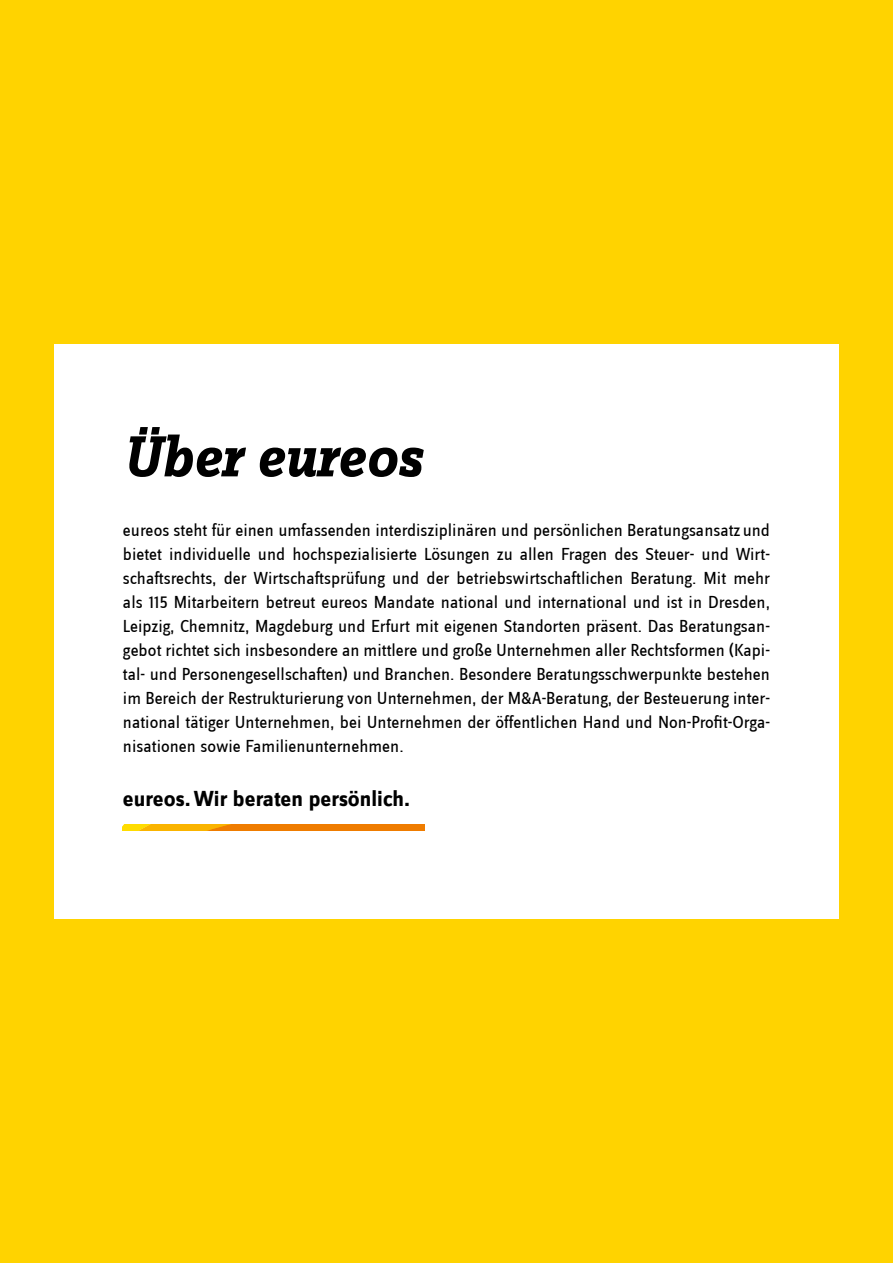
<style>
.page{position:relative;width:893px;height:1263px;background:#ffd300}
.page>*{position:absolute;margin:0;border:0;box-sizing:border-box;transform-origin:0 0}
.t1{font:italic 700 60px "Zine Slab Dis";color:#000}
.t2{font:700 22.5px "Zine Sans Dis";color:#000}
.t3{font:18px/24px "Zine Sans Dis";color:#000;text-align:justify}
</style>
<div class="page">
<div style="left:54px;top:344px;width:785px;height:574px;background:#fff"></div>
<svg style="left:123px;top:825px;width:301px;height:5px;background:#f29000"></svg>
<h1 class="t1" style="left:123px;top:426px;width:300px">Über eureos</h1>
<p class="t3" style="left:123px;top:519px;width:649px">eureos steht für einen umfassenden interdisziplinären und persönlichen Beratungsansatzund bietet individuelle und hochspezialisierte Lösungen zu allen Fragen des Steuer- und Wirt&shy;schaftsrechts, der Wirtschaftsprüfung und der betriebswirtschaftlichen Beratung. Mit mehr als 115 Mitarbeitern betreut eureos Mandate national und international und ist in Dresden, Leipzig, Chemnitz, Magdeburg und Erfurt mit eigenen Standorten präsent. Das Beratungsan&shy;gebot richtet sich insbesondere an mittlere und große Unternehmen aller Rechtsformen (Kapi&shy;tal- und Personengesellschaften) und Branchen. Besondere Beratungsschwerpunkte bestehen im Bereich der Restrukturierung von Unternehmen, der M&amp;A-Beratung, der Besteuerung inter&shy;national tätiger Unternehmen, bei Unternehmen der öffentlichen Hand und Non-Profit-Orga&shy;nisationen sowie Familienunternehmen.</p>
<p class="t2" style="left:123px;top:787px;width:288px">eureos.Wir beraten persönlich.</p>
</div>
